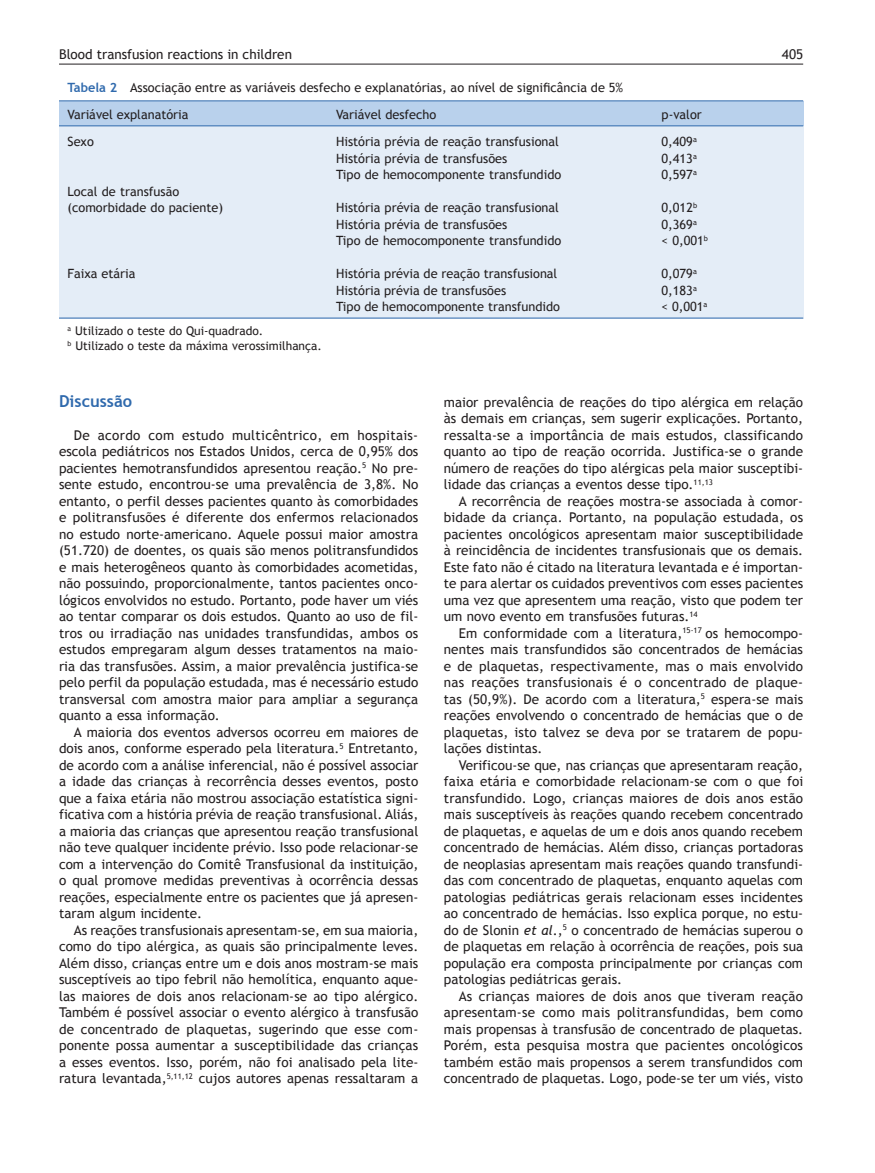
<style>
.page{position:relative;width:875px;height:1173px;background:#fff}
.page>*{position:absolute;margin:0;border:0;box-sizing:border-box;transform-origin:0 0}
.t1{font:700 16.5px "Trebuchet MS";color:#306aad}
.t2{font:13.5px/16.5px "Trebuchet MS";color:#231f20;text-align:justify}
.t3{font:12.75px/27.2px "Trebuchet MS";color:#231f20}
.t4{font:12px/15px "Trebuchet MS";color:#231f20}
.s1{font-weight:700;color:#306aad}
.s2{font-style:italic}
</style>
<div class="page">
<hr style="left:59px;top:64px;width:744px;height:1px;background:#231f20">
<div style="left:59px;top:101px;width:744px;height:190px;background:#b9d1ec"></div>
<div style="left:59px;top:126px;width:744px;height:193px;background:#e4edf7"></div>
<hr style="left:59px;top:100px;width:744px;height:1px;background:#306aad">
<hr style="left:59px;top:125px;width:744px;height:1px;background:#306aad">
<hr style="left:59px;top:318px;width:744px;height:1px;background:#306aad">
<p class="t2" style="left:59px;top:47px;width:234px">Blood transfusion reactions in children</p>
<p class="t2" style="left:782px;top:47px;width:23px">405</p>
<p class="t3" style="left:68px;top:74px;width:557px"><span class="s1">Tabela 2</span> Associação entre as variáveis desfecho e explanatórias, ao nível de significância de 5%<br>Variável explanatória</p>
<p class="t3" style="left:336px;top:101px;width:102px">Variável desfecho</p>
<p class="t3" style="left:662px;top:101px;width:42px">p-valor</p>
<p class="t3" style="left:68px;top:128px;width:28px">Sexo</p>
<p class="t3" style="left:336px;top:128px;width:224px">História prévia de reação transfusional</p>
<p class="t3" style="left:662px;top:128px;width:37px">0,409<sup>a</sup></p>
<p class="t3" style="left:336px;top:145px;width:173px">História prévia de transfusões</p>
<p class="t3" style="left:662px;top:145px;width:37px">0,413<sup>a</sup></p>
<p class="t3" style="left:336px;top:161px;width:227px">Tipo de hemocomponente transfundido</p>
<p class="t3" style="left:662px;top:161px;width:37px">0,597<sup>a</sup></p>
<p class="t3" style="left:68px;top:183px;width:157px;line-height:16.5px">Local de transfusão (comorbidade do paciente)</p>
<p class="t3" style="left:336px;top:194px;width:224px">História prévia de reação transfusional</p>
<p class="t3" style="left:662px;top:194px;width:37px">0,012<sup>b</sup></p>
<p class="t3" style="left:336px;top:211px;width:173px">História prévia de transfusões</p>
<p class="t3" style="left:662px;top:211px;width:37px">0,369<sup>a</sup></p>
<p class="t3" style="left:336px;top:227px;width:227px">Tipo de hemocomponente transfundido</p>
<p class="t3" style="left:662px;top:227px;width:48px">&lt; 0,001<sup>b</sup></p>
<p class="t3" style="left:68px;top:260px;width:69px">Faixa etária</p>
<p class="t3" style="left:336px;top:260px;width:223px">História prévia de reação transfusional</p>
<p class="t3" style="left:662px;top:260px;width:37px">0,079<sup>a</sup></p>
<p class="t3" style="left:336px;top:277px;width:172px">História prévia de transfusões</p>
<p class="t3" style="left:662px;top:277px;width:37px">0,183<sup>a</sup></p>
<p class="t3" style="left:336px;top:293px;width:226px">Tipo de hemocomponente transfundido</p>
<p class="t3" style="left:662px;top:293px;width:47px">&lt; 0,001<sup>a</sup></p>
<p class="t4" style="left:68px;top:323px;width:256px"><sup>a</sup> Utilizado o teste do Qui-quadrado.<br><sup>b</sup> Utilizado o teste da máxima verossimilhança.</p>
<p class="t1" style="left:59px;top:390px;width:75px">Discussão</p>
<p class="t2" style="left:59px;top:427px;width:361px;text-indent:15px">De acordo com estudo multicêntrico, em hospitais&shy;escola pediátricos nos Estados Unidos, cerca de 0,95% dos pacientes hemotransfundidos apresentou reação.<sup>5</sup> No pre&shy;sente estudo, encontrou-se uma prevalência de 3,8%. No entanto, o perfil desses pacientes quanto às comorbidades e politransfusões é diferente dos enfermos relacionados no estudo norte-americano. Aquele possui maior amostra (51.720) de doentes, os quais são menos politransfundidos e mais heterogêneos quanto às comorbidades acometidas, não possuindo, proporcionalmente, tantos pacientes onco&shy;lógicos envolvidos no estudo. Portanto, pode haver um viés ao tentar comparar os dois estudos. Quanto ao uso de fil&shy;tros ou irradiação nas unidades transfundidas, ambos os estudos empregaram algum desses tratamentos na maio&shy;ria das transfusões. Assim, a maior prevalência justifica-se pelo perfil da população estudada, mas é necessário estudo transversal com amostra maior para ampliar a segurança quanto a essa informação.</p>
<p class="t2" style="left:59px;top:724px;width:361px;text-indent:15px">A maioria dos eventos adversos ocorreu em maiores de dois anos, conforme esperado pela literatura.<sup>5</sup> Entretanto, de acordo com a análise inferencial, não é possível associar a idade das crianças à recorrência desses eventos, posto que a faixa etária não mostrou associação estatística signi&shy;ficativa com a história prévia de reação transfusional. Aliás, a maioria das crianças que apresentou reação transfusional não teve qualquer incidente prévio. Isso pode relacionar-se com a intervenção do Comitê Transfusional da instituição, o qual promove medidas preventivas à ocorrência dessas reações, especialmente entre os pacientes que já apresen&shy;taram algum incidente.</p>
<p class="t2" style="left:59px;top:922px;width:361px;text-indent:15px">As reações transfusionais apresentam-se, em sua maioria, como do tipo alérgica, as quais são principalmente leves.<br>Além disso, crianças entre um e dois anos mostram-se mais susceptíveis ao tipo febril não hemolítica, enquanto aque&shy;las maiores de dois anos relacionam-se ao tipo alérgico.<br>Também é possível associar o evento alérgico à transfusão de concentrado de plaquetas, sugerindo que esse com&shy;ponente possa aumentar a susceptibilidade das crianças a esses eventos. Isso, porém, não foi analisado pela lite&shy;ratura levantada,<sup>5,11,12</sup> cujos autores apenas ressaltaram a</p>
<p class="t2" style="left:444px;top:394px;width:361px">maior prevalência de reações do tipo alérgica em relação às demais em crianças, sem sugerir explicações. Portanto, ressalta-se a importância de mais estudos, classificando quanto ao tipo de reação ocorrida. Justifica-se o grande número de reações do tipo alérgicas pela maior susceptibi&shy;lidade das crianças a eventos desse tipo.<sup>11,13</sup></p>
<p class="t2" style="left:444px;top:493px;width:361px;text-indent:15px">A recorrência de reações mostra-se associada à comor&shy;bidade da criança. Portanto, na população estudada, os pacientes oncológicos apresentam maior susceptibilidade à reincidência de incidentes transfusionais que os demais.<br>Este fato não é citado na literatura levantada e é importan&shy;te para alertar os cuidados preventivos com esses pacientes uma vez que apresentem uma reação, visto que podem ter um novo evento em transfusões futuras.<sup>14</sup></p>
<p class="t2" style="left:444px;top:625px;width:361px;text-indent:15px">Em conformidade com a literatura,<sup>15-17</sup> os hemocompo&shy;nentes mais transfundidos são concentrados de hemácias e de plaquetas, respectivamente, mas o mais envolvido nas reações transfusionais é o concentrado de plaque&shy;tas (50,9%). De acordo com a literatura,<sup>5</sup> espera-se mais reações envolvendo o concentrado de hemácias que o de plaquetas, isto talvez se deva por se tratarem de popu&shy;lações distintas.</p>
<p class="t2" style="left:444px;top:757px;width:361px;text-indent:15px">Verificou-se que, nas crianças que apresentaram reação, faixa etária e comorbidade relacionam-se com o que foi transfundido. Logo, crianças maiores de dois anos estão mais susceptíveis às reações quando recebem concentrado de plaquetas, e aquelas de um e dois anos quando recebem concentrado de hemácias. Além disso, crianças portadoras de neoplasias apresentam mais reações quando transfundi&shy;das com concentrado de plaquetas, enquanto aquelas com patologias pediátricas gerais relacionam esses incidentes ao concentrado de hemácias. Isso explica porque, no estu&shy;do de Slonin <span class="s2">et al</span>.,<sup>5</sup> o concentrado de hemácias superou o de plaquetas em relação à ocorrência de reações, pois sua população era composta principalmente por crianças com patologias pediátricas gerais.</p>
<p class="t2" style="left:444px;top:988px;width:361px;text-indent:15px">As crianças maiores de dois anos que tiveram reação apresentam-se como mais politransfundidas, bem como mais propensas à transfusão de concentrado de plaquetas.<br>Porém, esta pesquisa mostra que pacientes oncológicos também estão mais propensos a serem transfundidos com concentrado de plaquetas. Logo, pode-se ter um viés, visto</p>
</div>
